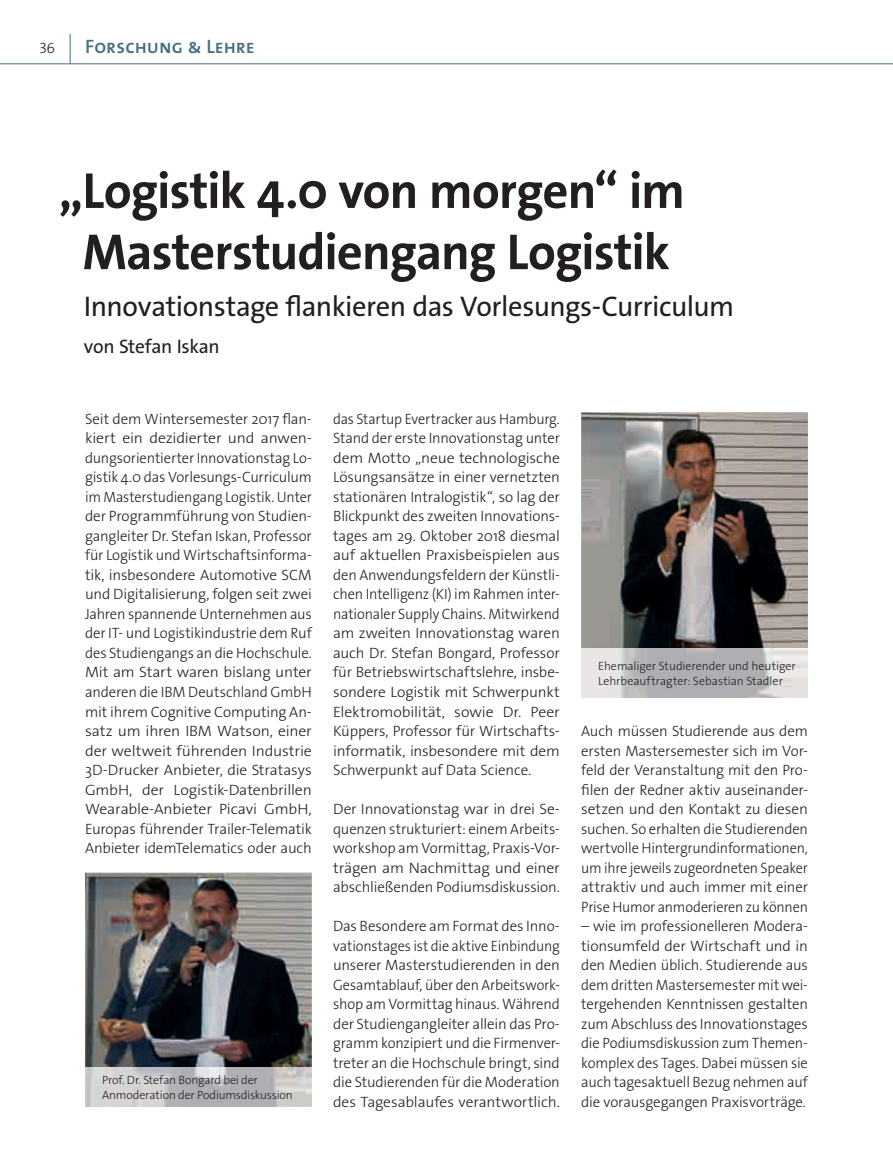
<style>
.page{position:relative;width:893px;height:1170px;background:#fff}
.page>*{position:absolute;margin:0;border:0;box-sizing:border-box;transform-origin:0 0}
.t1{font:700 51px/61.2px "The Sans Os F";letter-spacing:-.02em;color:#231f20;text-align:center}
.t2{font:28.5px "The Sans Os F";letter-spacing:-.015em;color:#231f20}
.t3{font:600 19.5px "The Sans Os F";letter-spacing:.005em;color:#477082}
.t4{font:19.5px "The Sans Os F";letter-spacing:-.02em;color:#231f20}
.t5{font:300 15px/19.5px "The Sans Os F";letter-spacing:-.01em;color:#231f20;text-align:justify}
.t6{font:300 15px/19.5px "The Sans Os F";letter-spacing:-.01em;color:#231f20;text-align:justify;scale:.95 1}
.t7{font:300 12px/15px "The Sans Os F";letter-spacing:-.005em;color:#231f20}
</style>
<div class="page">
<img style="left:581px;top:412px;width:227px;height:236px">
<img style="left:85px;top:872px;width:227px;height:195px">
<img style="left:581px;top:648px;width:227px;height:49px">
<img style="left:85px;top:1067px;width:227px;height:39px">
<hr style="left:70px;top:34px;width:1px;height:30px;background:#477082">
<hr style="left:0;top:63px;width:893px;height:1px;background:#477082">
<p class="t5" style="left:39px;top:38px;width:17px">36</p>
<h3 class="t3" style="left:85px;top:34px;width:171px">Forschung &amp; Lehre</h3>
<h1 class="t1" style="left:58px;top:160px;width:628px">„ Logistik 4.0 von morgen“ im<br>Masterstudiengang Logistik</h1>
<h2 class="t2" style="left:84px;top:288px;width:652px">Innovationstage flankieren das Vorlesungs-Curriculum</h2>
<h3 class="t4" style="left:84px;top:334px;width:137px">von Stefan Iskan</h3>
<p class="t5" style="left:85px;top:409px;width:228px">Seit dem Wintersemester 2017 flan&shy;kiert ein dezidierter und anwen&shy;dungsorientierter Innovationstag Lo&shy;gistik 4.0 das Vorlesungs-Curriculum im Masterstudiengang Logistik. Unter der Programmführung von Studien&shy;gangleiter Dr. Stefan Iskan, Professor für Logistik und Wirtschaftsinforma&shy;tik, insbesondere Automotive SCM und Digitalisierung, folgen seit zwei Jahren spannende Unternehmen aus der IT- und Logistikindustrie dem Ruf des Studiengangs an die Hochschule.<br>Mit am Start waren bislang unter anderen die IBM Deutschland GmbH mit ihrem Cognitive Computing An&shy;satz um ihren IBM Watson, einer der weltweit führenden Industrie 3D-Drucker Anbieter, die Stratasys GmbH, der Logistik-Datenbrillen Wearable-Anbieter Picavi GmbH, Europas führender Trailer-Telematik Anbieter idemTelematics oder auch</p>
<p class="t6" style="left:333px;top:409px;width:240px">das Startup Evertracker aus Hamburg.<br>Stand der erste Innovationstag unter dem Motto „neue technologische Lösungsansätze in einer vernetzten stationären Intralogistik“, so lag der Blickpunkt des zweiten Innovations&shy;tages am 29. Oktober 2018 diesmal auf aktuellen Praxisbeispielen aus den Anwendungsfeldern der Künstli&shy;chen Intelligenz (KI) im Rahmen inter&shy;nationaler Supply Chains. Mitwirkend am zweiten Innovationstag waren auch Dr. Stefan Bongard, Professor für Betriebswirtschaftslehre, insbe&shy;sondere Logistik mit Schwerpunkt Elektromobilität, sowie Dr. Peer Küppers, Professor für Wirtschafts&shy;informatik, insbesondere mit dem Schwerpunkt auf Data Science.</p>
<p class="t5" style="left:333px;top:799px;width:228px">Der Innovationstag war in drei Se&shy;quenzen strukturiert: einem Arbeits&shy;workshop am Vormittag, Praxis-Vor&shy;trägen am Nachmittag und einer abschließenden Podiumsdiskussion.</p>
<p class="t5" style="left:333px;top:916px;width:228px">Das Besondere am Format des Inno&shy;vationstages ist die aktive Einbindung unserer Masterstudierenden in den Gesamtablauf, über den Arbeitswork&shy;shop am Vormittag hinaus. Während der Studiengangleiter allein das Pro&shy;gramm konzipiert und die Firmenver&shy;treter an die Hochschule bringt, sind die Studierenden für die Moderation des Tagesablaufes verantwortlich.</p>
<p class="t7" style="left:102px;top:1072px;width:192px">Prof. Dr. Stefan Bongard bei der<br>Anmoderation der Podiumsdiskussion</p>
<p class="t7" style="left:598px;top:658px;width:199px">Ehemaliger Studierender und heutiger<br>Lehrbeauftragter: Sebastian Stadler</p>
<p class="t5" style="left:581px;top:721px;width:228px">Auch müssen Studierende aus dem ersten Mastersemester sich im Vor&shy;feld der Veranstaltung mit den Pro&shy;filen der Redner aktiv auseinander&shy;setzen und den Kontakt zu diesen suchen. So erhalten die Studierenden wertvolle Hintergrundinformationen, um ihre jeweils zugeordneten Speaker attraktiv und auch immer mit einer Prise Humor anmoderieren zu können</p>
<p class="t5" style="left:581px;top:916px;width:228px">– wie im professionelleren Modera&shy;tionsumfeld der Wirtschaft und in den Medien üblich. Studierende aus dem dritten Mastersemester mit wei&shy;tergehenden Kenntnissen gestalten zum Abschluss des Innovationstages die Podiumsdiskussion zum Themen&shy;komplex des Tages. Dabei müssen sie auch tagesaktuell Bezug nehmen auf die vorausgegangen Praxisvorträge.</p>
</div>
